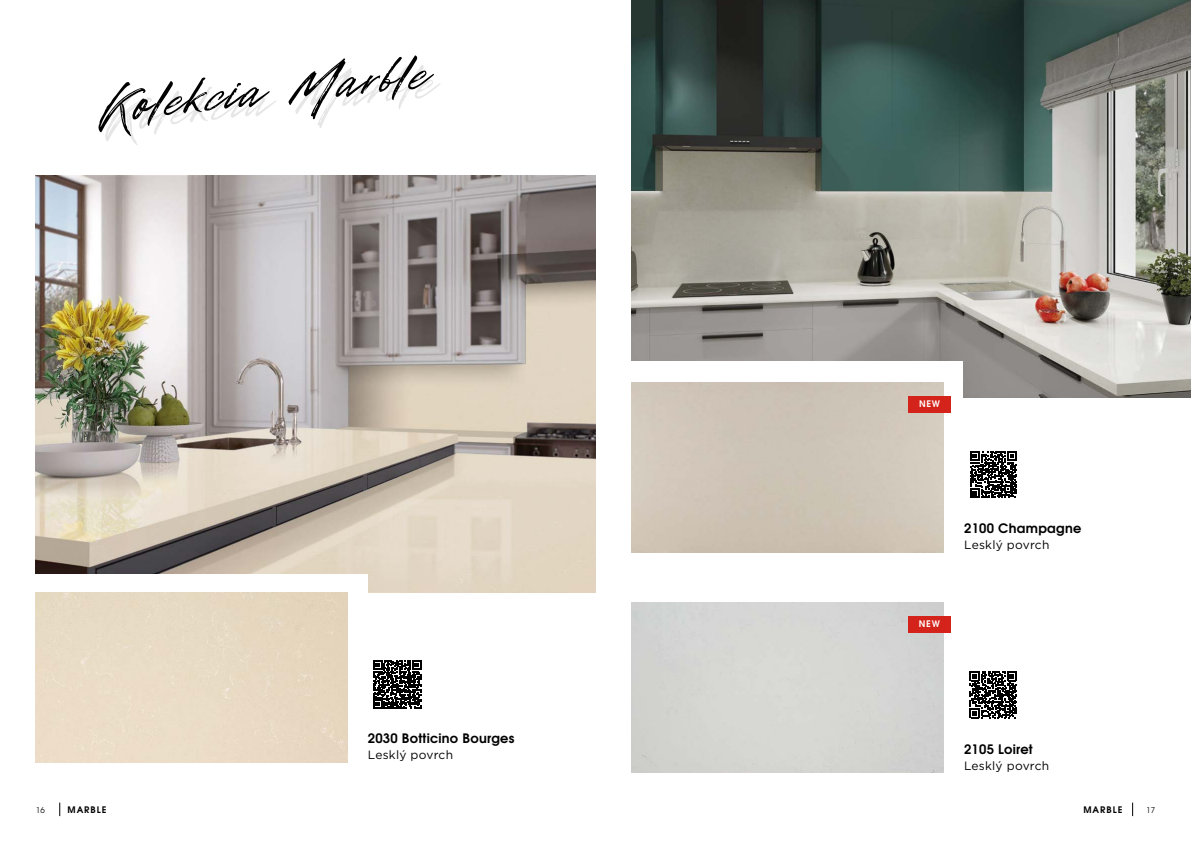
<style>
.page{position:relative;width:1191px;height:842px;background:#fff}
.page>*{position:absolute;margin:0;border:0;box-sizing:border-box;transform-origin:0 0}
.t1{font:80px "Disruptors Script";color:#000}
.t2{font:700 13px "Evolventa";letter-spacing:.02em;color:#000}
.t3{font:12px "Gotham";letter-spacing:.02em;color:#000}
.t4{font:700 9px "Evolventa";letter-spacing:.1em;color:#000}
.t5{font:700 9px "Evolventa";letter-spacing:.08em;color:#fff}
.t6{font:8px "Evolventa";color:#000}
</style>
<div class="page">
<img style="left:35px;top:176px;width:560px;height:416px">
<svg style="left:59px;top:803px;width:1px;height:13px"></svg>
<svg style="left:1132px;top:803px;width:1px;height:13px"></svg>
<img style="left:631px;top:0;width:560px;height:398px">
<div style="left:616px;top:361px;width:347px;height:151px;background:#fff"></div>
<img style="left:632px;top:382px;width:311px;height:170px">
<div style="left:631px;top:602px;width:312px;height:170px;background:#d5d5d2"></div>
<div style="left:21px;top:574px;width:347px;height:151px;background:#fff"></div>
<img style="left:35px;top:592px;width:312px;height:170px">
<div style="left:908px;top:396px;width:43px;height:16px;background:#d4231a"></div>
<div style="left:908px;top:616px;width:42px;height:16px;background:#d4231a"></div>
<svg style="left:373px;top:661px;width:48px;height:48px"></svg>
<svg style="left:970px;top:451px;width:47px;height:47px"></svg>
<svg style="left:969px;top:671px;width:48px;height:47px"></svg>
<h1 class="t1" style="left:94px;top:66px;width:330px;rotate:-6deg">Kolekcia Marble</h1>
<h1 class="t1" style="left:101px;top:75px;width:330px;rotate:-6deg">Kolekcia Marble</h1>
<p class="t2" style="left:368px;top:730px;width:148px">2030 Botticino Bourges</p>
<p class="t3" style="left:368px;top:747px;width:87px">Lesklý povrch</p>
<p class="t5" style="left:919px;top:397px;width:23px">NEW</p>
<p class="t2" style="left:964px;top:520px;width:119px">2100 Champagne</p>
<p class="t3" style="left:964px;top:537px;width:87px">Lesklý povrch</p>
<p class="t5" style="left:919px;top:618px;width:23px">NEW</p>
<p class="t2" style="left:964px;top:741px;width:70px">2105 Loiret</p>
<p class="t3" style="left:964px;top:758px;width:87px">Lesklý povrch</p>
<p class="t6" style="left:36px;top:805px;width:11px">16</p>
<p class="t4" style="left:68px;top:804px;width:40px">MARBLE</p>
<p class="t4" style="left:1083px;top:804px;width:40px">MARBLE</p>
<p class="t6" style="left:1146px;top:805px;width:11px">17</p>
</div>
